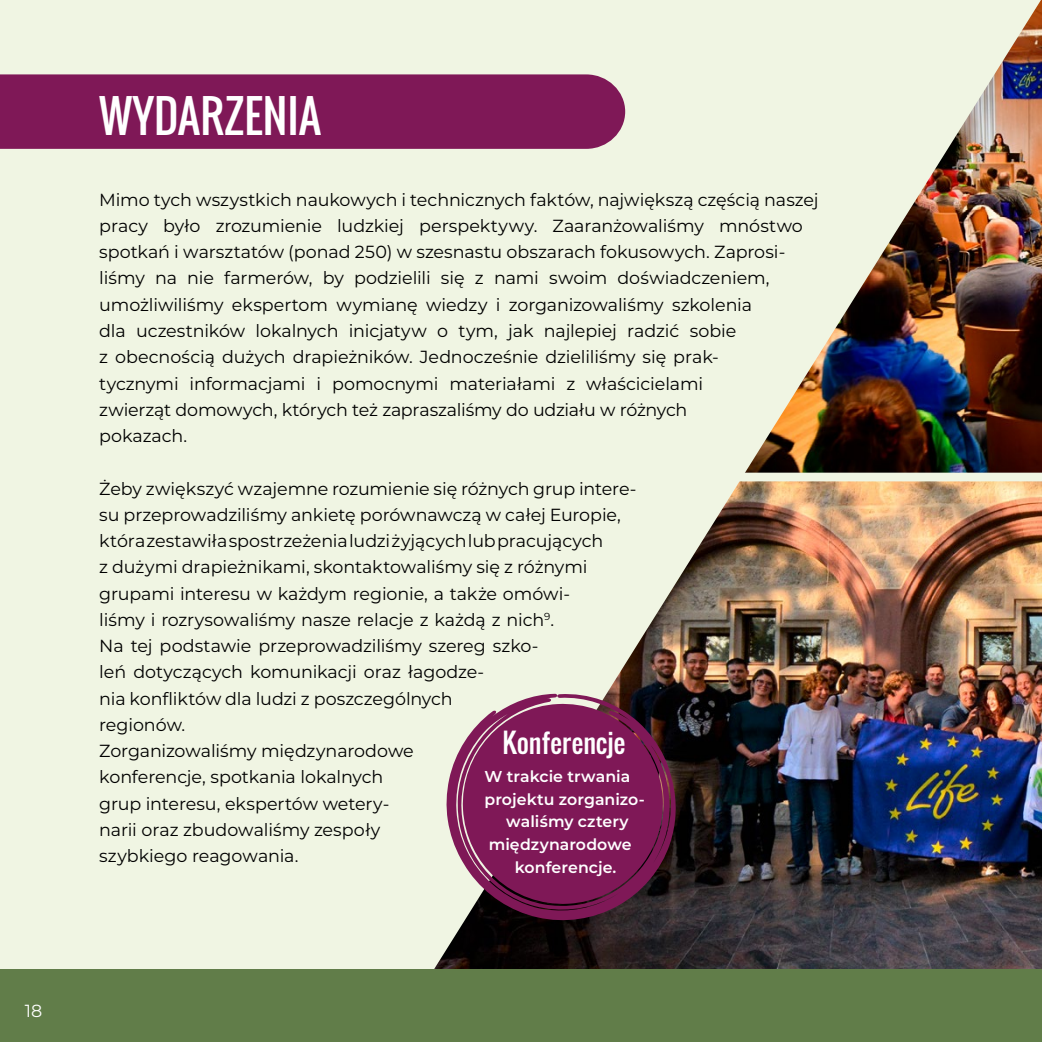
<style>
.page{position:relative;width:1042px;height:1042px;background:#fff}
.page>*{position:absolute;margin:0;border:0;box-sizing:border-box;transform-origin:0 0}
.t1{font:43.75px "Oswald";color:#fff}
.t2{font:26.25px "Oswald";color:#fff}
.t3{font:17.5px/26.2px "Montserrat";letter-spacing:-.005em;color:#000}
.t4{font:17.5px "Montserrat";color:#fff}
.t5{font:600 15.75px "Montserrat";color:#fff}
</style>
<div class="page">
<img style="left:0;top:0;width:1041px;height:970px">
<div style="left:0;top:970px;width:1042px;height:72px;background:#617d49"></div>
<div style="left:699px;top:473px;width:343px;height:8px;background:#f0f5e3"></div>
<svg style="left:446px;top:693px;width:231px;height:230px;background:#7c2f5b"></svg>
<div style="left:0;top:74px;width:625px;height:75px;background:#7f1857"></div>
<p class="t4" style="left:25px;top:999px;width:19px">18</p>
<h1 class="t1" style="left:99px;top:84px;width:224px">WYDARZENIA</h1>
<p class="t3" style="left:99px;top:186px;width:721px">Mimo tych wszystkich naukowych i technicznych faktów, największą częścią naszej pracy było zrozumienie ludzkiej perspektywy. Zaaranżowaliśmy mnóstwo spotkań i warsztatów (ponad 250) w szesnastu obszarach fokusowych. Zaprosi&shy;liśmy na nie farmerów, by podzielili się z nami swoim doświadczeniem, umożliwiliśmy ekspertom wymianę wiedzy i zorganizowaliśmy szkolenia<br>dla uczestników lokalnych inicjatyw o tym, jak najlepiej radzić sobie<br>z obecnością dużych drapieżników. Jednocześnie dzieliliśmy się prak-<br>tycznymi informacjami i pomocnymi materiałami z właścicielami<br>zwierząt domowych, których też zapraszaliśmy do udziału w różnych<br>pokazach.</p>
<p class="t3" style="left:99px;top:474px;width:539px">Żeby zwiększyć wzajemne rozumienie się różnych grup intere&shy;su przeprowadziliśmy ankietę porównawczą w całej Europie, która zestawiła spostrzeżenia ludzi żyjących lub pracujących<br>z dużymi drapieżnikami, skontaktowaliśmy się z różnymi grupami interesu w każdym regionie, a także omówi-<br>liśmy i rozrysowaliśmy nasze relacje z każdą z nich<sup>9</sup>.<br>Na tej podstawie przeprowadziliśmy szereg szko-<br>leń dotyczących komunikacji oraz łagodze-<br>nia konfliktów dla ludzi z poszczególnych<br>regionów.<br>Zorganizowaliśmy międzynarodowe<br>konferencje, spotkania lokalnych<br>grup interesu, ekspertów wetery-<br>narii oraz zbudowaliśmy zespoły<br>szybkiego reagowania.</p>
<h2 class="t2" style="left:502px;top:723px;width:125px">Konferencje</h2>
<p class="t5" style="left:484px;top:765px;width:147px">W trakcie trwania</p>
<p class="t5" style="left:484px;top:788px;width:162px">projektu zorganizo-</p>
<p class="t5" style="left:506px;top:810px;width:124px">waliśmy cztery</p>
<p class="t5" style="left:489px;top:833px;width:144px">międzynarodowe</p>
<p class="t5" style="left:515px;top:856px;width:103px">konferencje.</p>
</div>
